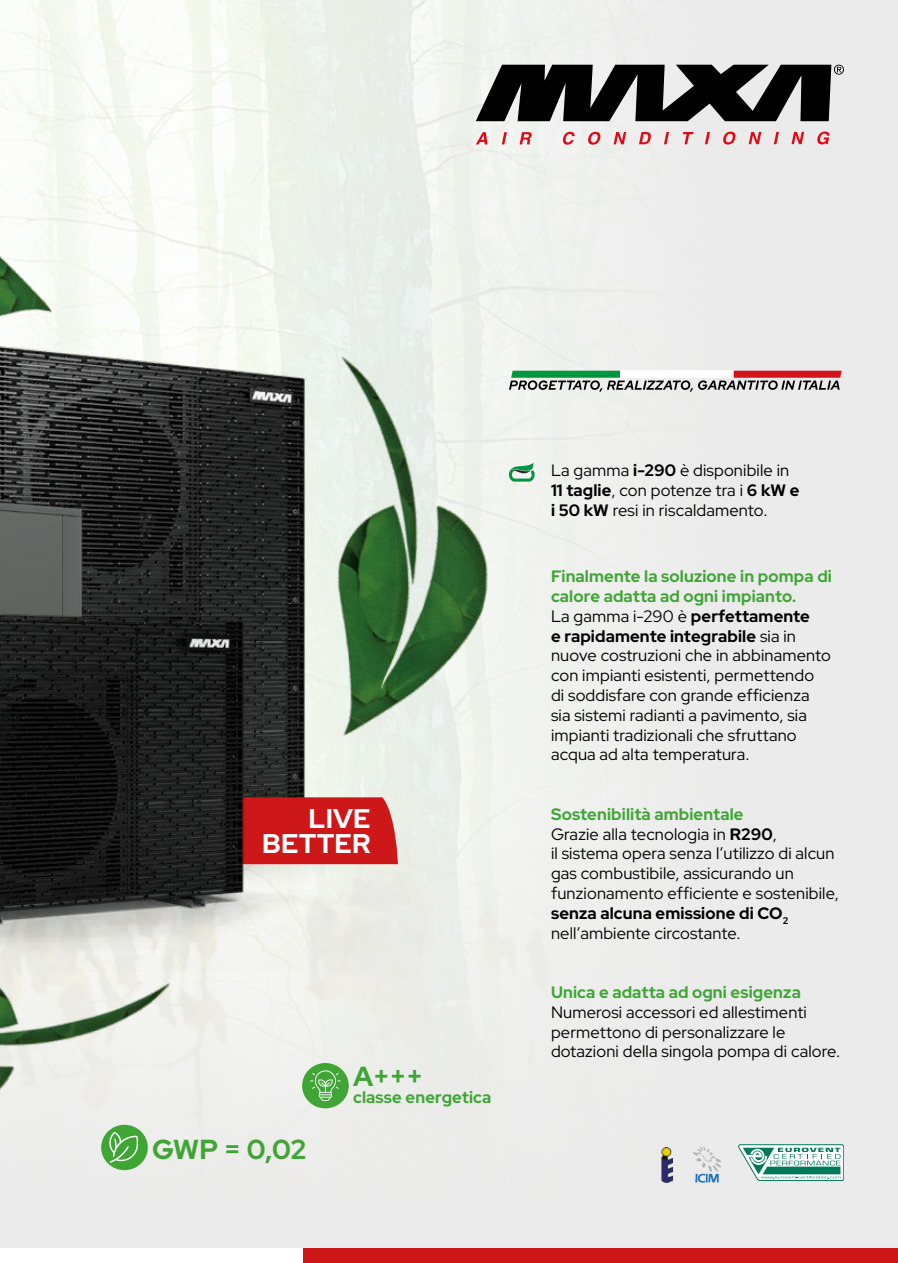
<style>
.page{position:relative;width:898px;height:1263px;background:#fff}
.page>*{position:absolute;margin:0;border:0;box-sizing:border-box;transform-origin:0 0}
.t1{font:700 27.45px "Red Hat Display";color:#3fa535}
.t2{font:700 27.15px/25.2px "Red Hat Display";letter-spacing:.005em;color:#fff;text-align:right}
.t3{font:16.5px/19.8px "Red Hat Display";letter-spacing:.01em;color:#000}
.t4{font:700 16.5px "Red Hat Display";letter-spacing:.01em;color:#3fa535}
.s1{font-weight:700}
.s2{font-weight:700;color:#3fa535}
</style>
<div class="page">
<div style="left:369px;top:0;width:528px;height:1255px;background:#ebebeb"></div>
<div style="left:0;top:849px;width:897px;height:414px;background:#ebebeb"></div>
<div style="left:0;top:1248px;width:303px;height:15px;background:#fff"></div>
<div style="left:303px;top:1248px;width:594px;height:15px;background:#cd1719"></div>
<img style="left:79px;top:327px;width:319px;height:538px">
<img style="left:0;top:444px;width:194px;height:114px">
<img style="left:0;top:152px;width:79px;height:311px">
<img style="left:0;top:997px;width:159px;height:174px">
<img style="left:197px;top:332px;width:376px;height:451px">
<svg style="left:355px;top:797px;width:43px;height:67px;background:#d03031"></svg>
<img style="left:0;top:558px;width:355px;height:439px">
<svg style="left:738px;top:1144px;width:105px;height:37px;background:#9ecabf"></svg>
<img style="left:661px;top:1147px;width:11px;height:35px">
<svg style="left:693px;top:1146px;width:27px;height:36px"></svg>
<svg style="left:476px;top:65px;width:367px;height:56px"></svg>
<svg style="left:476px;top:132px;width:11px;height:12px"></svg>
<svg style="left:502px;top:132px;width:5px;height:12px"></svg>
<svg style="left:519px;top:132px;width:12px;height:12px"></svg>
<svg style="left:563px;top:132px;width:11px;height:13px"></svg>
<svg style="left:588px;top:132px;width:12px;height:13px"></svg>
<svg style="left:613px;top:132px;width:13px;height:12px"></svg>
<svg style="left:639px;top:132px;width:11px;height:12px"></svg>
<svg style="left:664px;top:132px;width:5px;height:12px"></svg>
<svg style="left:683px;top:132px;width:10px;height:12px"></svg>
<svg style="left:705px;top:132px;width:4px;height:12px"></svg>
<svg style="left:723px;top:132px;width:12px;height:13px"></svg>
<svg style="left:748px;top:132px;width:13px;height:12px"></svg>
<svg style="left:774px;top:132px;width:4px;height:12px"></svg>
<svg style="left:791px;top:132px;width:13px;height:12px"></svg>
<svg style="left:817px;top:132px;width:12px;height:12px"></svg>
<svg style="left:509px;top:462px;width:25px;height:20px"></svg>
<svg style="left:509px;top:371px;width:332px;height:21px"></svg>
<div style="left:302px;top:1063px;width:47px;height:45px;background:#3fa535;border-radius:50%"></div>
<svg style="left:310px;top:1070px;width:31px;height:31px"></svg>
<div style="left:101px;top:1125px;width:47px;height:45px;background:#3fa535;border-radius:50%"></div>
<svg style="left:109px;top:1132px;width:29px;height:31px"></svg>
<h2 class="t2" style="left:262px;top:808px;width:110px">LIVE<br>BETTER</h2>
<h1 class="t1" style="left:152px;top:1138px;width:156px">GWP = 0,02</h1>
<h1 class="t1" style="left:353px;top:1065px;width:71px">A+++</h1>
<p class="t4" style="left:353px;top:1090px;width:140px">classe energetica</p>
<p class="t3" style="left:551px;top:462px;width:250px">La gamma <span class="s1">i-290</span> è disponibile in<br><span class="s1">11 taglie</span>, con potenze tra i <span class="s1">6 kW e i 50 kW</span> resi in riscaldamento.</p>
<p class="t3" style="left:551px;top:568px;width:282px"><span class="s2">Finalmente la soluzione in pompa di calore adatta ad ogni impianto.<br></span>La gamma i-290 è <span class="s1">perfettamente<br>e rapidamente integrabile</span> sia in nuove costruzioni che in abbinamento con impianti esistenti, permettendo<br>di soddisfare con grande efficienza sia sistemi radianti a pavimento, sia impianti tradizionali che sfruttano acqua ad alta temperatura.</p>
<p class="t3" style="left:551px;top:805px;width:289px"><span class="s2">Sostenibilità ambientale<br></span>Grazie alla tecnologia in <span class="s1">R290</span>,<br>il sistema opera senza l’utilizzo di alcun gas combustibile, assicurando un funzionamento efficiente e sostenibile, <span class="s1">senza alcuna emissione di CO</span><sub>2 </sub>nell’ambiente circostante.</p>
<p class="t4" style="left:551px;top:985px;width:251px">Unica e adatta ad ogni esigenza</p>
<p class="t3" style="left:551px;top:1003px;width:290px">Numerosi accessori ed allestimenti permettono di personalizzare le dotazioni della singola pompa di calore.</p>
</div>
